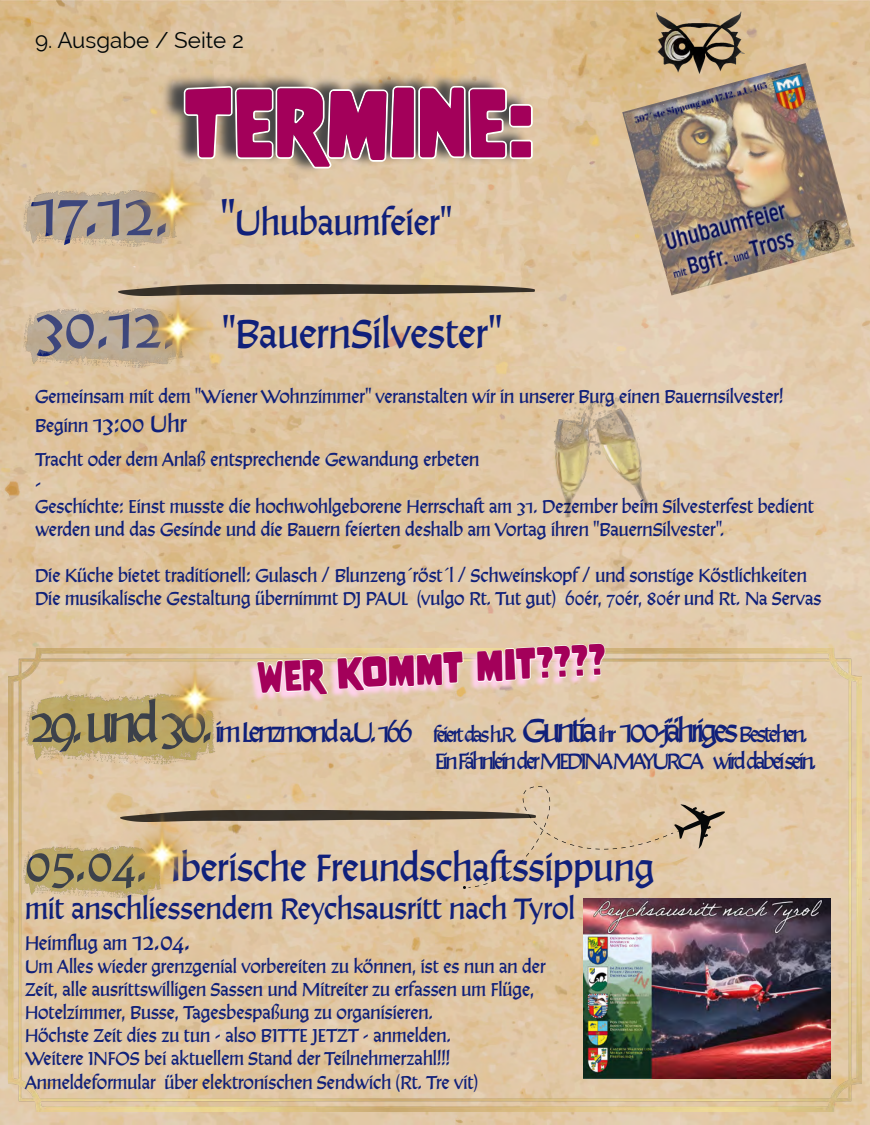
<style>
.page{position:relative;width:870px;height:1125px;background:#fff}
.page>*{position:absolute;margin:0;border:0;box-sizing:border-box;transform-origin:0 0}
.t1{font:87px "Nove";color:#a3005a}
.t2{font:41.75px "Alexander Quill";color:#10207a}
.t3{font:39.25px "Alexander Quill";color:#10207a}
.t4{font:38.38px "Nove";color:#a3005a}
.t5{font:36.75px "Alexander Quill";color:#10207a}
.t6{font:30.5px "Alexander Quill";color:#10207a}
.t7{font:29.12px "Alexander Quill";letter-spacing:-.1em;color:#10207a}
.t8{font:24.25px "Alexander Quill";color:#10207a}
.t9{font:22.88px "Alexander Quill";letter-spacing:-.1em;color:#10207a}
.t10{font:22.25px "Raleway";color:#000607}
.t11{font:20.5px "Alexander Quill";color:#10207a}
.t12{font:19.25px/23.1px "Alexander Quill";color:#10207a}
.s1{font-size:66.75px}
.s2{font-size:45.5px}
.s3{font-size:63px}
.s4{font-size:19.25px}
.s5{font-size:54.12px}
.s6{font-size:21.62px}
.s7{font-size:34.12px}
.s8{font-size:32.88px}
.s9{font-size:22.88px}
.s10{font-size:51.75px}
.s11{font-size:25.5px}
</style>
<div class="page">
<img style="left:0;top:0;width:869px;height:1125px">
<img style="left:656px;top:12px;width:88px;height:51px">
<img style="left:622px;top:63px;width:232px;height:233px">
<img style="left:253px;top:285px;width:281px;height:11px">
<img style="left:18px;top:306px;width:86px;height:62px">
<img style="left:18px;top:189px;width:79px;height:59px">
<img style="left:126px;top:41px;width:515px;height:160px">
<svg style="left:183px;top:86px;width:349px;height:83px;background:#8a8378"></svg>
<img style="left:97px;top:130px;width:149px;height:149px">
<img style="left:104px;top:254px;width:149px;height:149px">
<img style="left:534px;top:392px;width:128px;height:128px">
<img style="left:9px;top:649px;width:852px;height:462px">
<img style="left:269px;top:628px;width:380px;height:91px">
<svg style="left:269px;top:643px;width:336px;height:52px;background:#edcfc3"></svg>
<img style="left:236px;top:810px;width:227px;height:12px">
<img style="left:18px;top:692px;width:102px;height:73px">
<img style="left:18px;top:844px;width:69px;height:54px">
<img style="left:120px;top:625px;width:149px;height:149px">
<img style="left:87px;top:780px;width:149px;height:149px">
<img style="left:463px;top:787px;width:260px;height:102px">
<img style="left:583px;top:898px;width:247px;height:181px">
<p class="t10" style="left:35px;top:28px;width:210px">9. Ausgabe / Seite 2</p>
<h1 class="t1" style="left:184px;top:72px;width:351px">TERMINE:</h1>
<h3 class="t5" style="left:30px;top:198px;width:423px"><span class="s1">17.12.</span> <span class="s2">"</span>Uhubaumfeier"</h3>
<h2 class="t2" style="left:35px;top:305px;width:468px"><span class="s3">30.12.</span> "BauernSilvester"</h2>
<p class="t12" style="left:35px;top:385px;width:749px">Gemeinsam mit dem "Wiener Wohnzimmer" veranstalten wir in unserer Burg einen Bauernsilvester!</p>
<p class="t8" style="left:35px;top:408px;width:153px"><span class="s4">Beginn</span> 13:00 Uhr</p>
<p class="t12" style="left:35px;top:448px;width:779px">Tracht oder dem Anlaß entsprechende Gewandung erbeten<br>-<br>Geschichte: Einst musste die hochwohlgeborene Herrschaft am 31. Dezember beim Silvesterfest bedient werden und das Gesinde und die Bauern feierten deshalb am Vortag ihren "BauernSilvester".</p>
<p class="t12" style="left:35px;top:564px;width:787px">Die Küche bietet traditionell: Gulasch / Blunzeng´röst´l / Schweinskopf / und sonstige Köstlichkeiten<br>Die musikalische Gestaltung übernimmt DJ PAUL (vulgo Rt. Tut gut) 60ér, 70ér, 80ér und Rt. Na Servas</p>
<h3 class="t4" style="left:256px;top:655px;width:350px;rotate:-3deg">WER KOMMT MIT????</h3>
<h3 class="t7" style="left:30px;top:712px;width:779px"><span class="s5">29.und 30.</span> im Lenzmond a.U.166 <span class="s6">feiert das h.R.</span> <span class="s7">Guntia</span> <span class="s6">ihr</span> <span class="s8">100-jähriges</span> <span class="s9">Bestehen.</span></h3>
<p class="t9" style="left:435px;top:746px;width:382px">Ein Fähnlein derMEDINA MAYURCA wird dabeisein.</p>
<h3 class="t3" style="left:25px;top:841px;width:630px"><span class="s10">05.04.</span> Iberische Freundschaftssippung</h3>
<h3 class="t6" style="left:25px;top:888px;width:551px">mit anschliessendem Reychsausritt nach Tyrol</h3>
<p class="t11" style="left:25px;top:929px;width:166px">Heimflug am <span class="s11">12.04.</span></p>
<p class="t12" style="left:25px;top:955px;width:522px">Um Alles wieder grenzgenial vorbereiten zu können, ist es nun an der Zeit, alle ausrittswilligen Sassen und Mitreiter zu erfassen um Flüge, Hotelzimmer, Busse, Tagesbespaßung zu organisieren.<br>Höchste Zeit dies zu tun - also BITTE JETZT - anmelden.<br>Weitere INFOS bei aktuellem Stand der Teilnehmerzahl!!!<br>Anmeldeformular über elektronischen Sendwich (Rt. Tre vit)</p>
</div>
